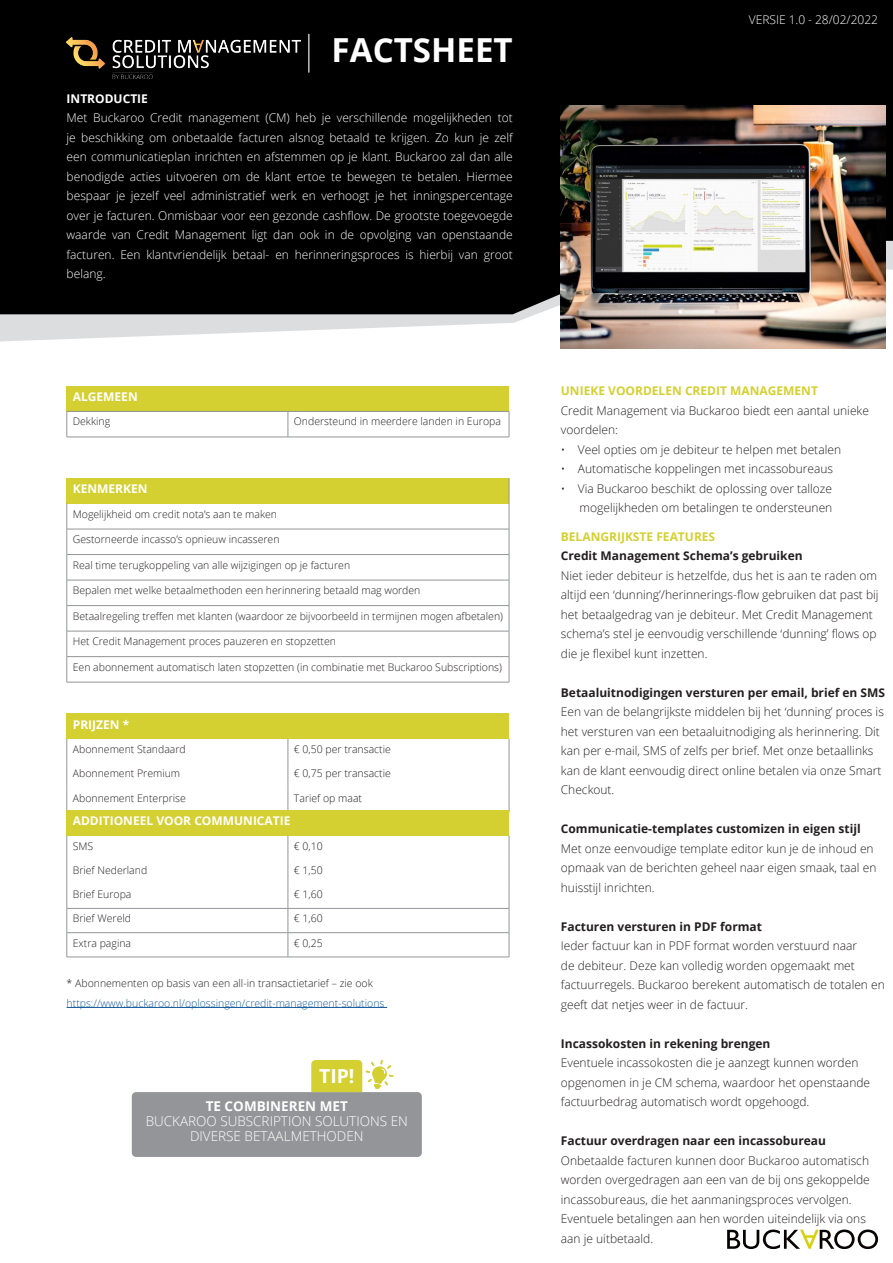
<style>
.page{position:relative;width:893px;height:1263px;background:#fff}
.page>*{position:absolute;margin:0;border:0;box-sizing:border-box;transform-origin:0 0}
.t1{font:700 33.15px "Open Sans";color:#fff}
.t2{font:700 19.35px "Open Sans";color:#fff}
.t3{font:300 13.5px/15px "Open Sans";color:#fff;text-align:center}
.t4{font:700 13.5px "Open Sans";color:#fff}
.t5{font:300 12px/19.5px "Open Sans";color:#231f20}
.t6{font:300 12px/19.5px "Open Sans";color:#fff;text-align:justify}
.t7{font:700 12px "Open Sans";color:#231f20}
.t8{font:700 12px "Open Sans";color:#fff}
.t9{font:700 12px "Open Sans";color:#d4d031}
.t10{font:300 10.5px "Open Sans";color:#231f20}
.t11{font:300 10.5px "Open Sans";color:#175d9e}
</style>
<div class="page">
<svg style="left:0;top:314px;width:886px;height:27px;fill:#dcdddf"></svg>
<div style="left:0;top:0;width:893px;height:314px;background:#000001"></div>
<div style="left:67px;top:386px;width:442px;height:25px;background:#d4d031"></div>
<hr style="left:67px;top:411px;width:221px;height:1px;background:#939598">
<svg style="left:67px;top:412px;width:1px;height:25px"></svg>
<hr style="left:288px;top:411px;width:221px;height:1px;background:#939598">
<svg style="left:288px;top:412px;width:1px;height:25px"></svg>
<svg style="left:509px;top:412px;width:1px;height:25px"></svg>
<hr style="left:67px;top:437px;width:221px;height:1px;background:#939598">
<hr style="left:288px;top:437px;width:221px;height:1px;background:#939598">
<div style="left:67px;top:713px;width:442px;height:26px;background:#d4d031"></div>
<svg style="left:67px;top:739px;width:1px;height:71px"></svg>
<svg style="left:288px;top:739px;width:1px;height:71px"></svg>
<svg style="left:509px;top:739px;width:1px;height:72px"></svg>
<hr style="left:308px;top:34px;width:1px;height:39px;background:#fff">
<svg style="left:727px;top:1229px;width:151px;height:20px"></svg>
<div style="left:67px;top:478px;width:442px;height:25px;background:#d4d031"></div>
<hr style="left:67px;top:529px;width:442px;height:1px;background:#939598">
<hr style="left:67px;top:554px;width:442px;height:1px;background:#939598">
<hr style="left:67px;top:580px;width:442px;height:1px;background:#939598">
<hr style="left:67px;top:605px;width:442px;height:1px;background:#939598">
<hr style="left:67px;top:631px;width:442px;height:1px;background:#939598">
<hr style="left:67px;top:656px;width:442px;height:1px;background:#939598">
<svg style="left:67px;top:503px;width:1px;height:179px"></svg>
<svg style="left:509px;top:478px;width:1px;height:204px"></svg>
<hr style="left:67px;top:682px;width:442px;height:1px;background:#939598">
<img style="left:67px;top:37px;width:233px;height:41px">
<img style="left:561px;top:106px;width:324px;height:243px">
<div style="left:132px;top:1092px;width:290px;height:65px;background:#939598;border-radius:4px"></div>
<svg style="left:311px;top:1060px;width:83px;height:32px"></svg>
<hr style="left:67px;top:1007px;width:320px;height:1px;background:#175d9e">
<div style="left:67px;top:810px;width:442px;height:26px;background:#d4d031"></div>
<svg style="left:67px;top:836px;width:1px;height:121px"></svg>
<svg style="left:288px;top:836px;width:1px;height:121px"></svg>
<svg style="left:509px;top:836px;width:1px;height:121px"></svg>
<hr style="left:67px;top:908px;width:221px;height:1px;background:#939598">
<hr style="left:288px;top:908px;width:221px;height:1px;background:#939598">
<hr style="left:67px;top:932px;width:221px;height:1px;background:#939598">
<hr style="left:288px;top:932px;width:221px;height:1px;background:#939598">
<hr style="left:67px;top:957px;width:221px;height:1px;background:#939598">
<hr style="left:288px;top:957px;width:221px;height:1px;background:#939598">
<p class="t1" style="left:332px;top:27px;width:183px">FACTSHEET</p>
<p class="t8" style="left:67px;top:90px;width:83px">INTRODUCTIE</p>
<p class="t6" style="left:67px;top:108px;width:448px">Met Buckaroo Credit management (CM) heb je verschillende mogelijkheden tot je beschikking om onbetaalde facturen alsnog betaald te krijgen. Zo kun je zelf een communicatieplan inrichten en afstemmen op je klant. Buckaroo zal dan alle benodigde acties uitvoeren om de klant ertoe te bewegen te betalen. Hiermee bespaar je jezelf veel administratief werk en verhoogt je het inningspercentage over je facturen. Onmisbaar voor een gezonde cashflow. De grootste toegevoegde waarde van Credit Management ligt dan ook in de opvolging van openstaande facturen. Een klantvriendelijk betaal- en herinneringsproces is hierbij van groot belang.</p>
<p class="t8" style="left:73px;top:388px;width:66px">ALGEMEEN</p>
<p class="t10" style="left:73px;top:414px;width:39px">Dekking</p>
<p class="t10" style="left:294px;top:414px;width:209px">Ondersteund in meerdere landen in Europa</p>
<p class="t8" style="left:73px;top:480px;width:76px">KENMERKEN</p>
<p class="t10" style="left:73px;top:506px;width:206px">Mogelijkheid om credit nota’s aan te maken</p>
<p class="t10" style="left:73px;top:532px;width:208px">Gestorneerde incasso’s opnieuw incasseren</p>
<p class="t10" style="left:73px;top:558px;width:279px">Real time terugkoppeling van alle wijzigingen op je facturen</p>
<p class="t10" style="left:73px;top:583px;width:349px">Bepalen met welke betaalmethoden een herinnering betaald mag worden</p>
<p class="t10" style="left:73px;top:609px;width:432px">Betaalregeling treffen met klanten (waardoor ze bijvoorbeeld in termijnen mogen afbetalen)</p>
<p class="t10" style="left:73px;top:634px;width:265px">Het Credit Management proces pauzeren en stopzetten</p>
<p class="t10" style="left:73px;top:660px;width:431px">Een abonnement automatisch laten stopzetten (in combinatie met Buckaroo Subscriptions)</p>
<p class="t8" style="left:73px;top:716px;width:58px">PRIJZEN *</p>
<p class="t10" style="left:73px;top:742px;width:115px">Abonnement Standaard</p>
<p class="t10" style="left:294px;top:742px;width:98px">€ 0,50 per transactie</p>
<p class="t10" style="left:73px;top:766px;width:109px">Abonnement Premium</p>
<p class="t10" style="left:294px;top:766px;width:98px">€ 0,75 per transactie</p>
<p class="t10" style="left:73px;top:790px;width:115px">Abonnement Enterprise</p>
<p class="t10" style="left:294px;top:790px;width:70px">Tarief op maat</p>
<p class="t8" style="left:73px;top:812px;width:219px">ADDITIONEEL VOOR COMMUNICATIE</p>
<p class="t10" style="left:73px;top:839px;width:22px">SMS</p>
<p class="t10" style="left:294px;top:839px;width:30px">€ 0,10</p>
<p class="t10" style="left:73px;top:863px;width:76px">Brief Nederland</p>
<p class="t10" style="left:294px;top:863px;width:30px">€ 1,50</p>
<p class="t10" style="left:73px;top:887px;width:60px">Brief Europa</p>
<p class="t10" style="left:294px;top:887px;width:30px">€ 1,60</p>
<p class="t10" style="left:73px;top:911px;width:60px">Brief Wereld</p>
<p class="t10" style="left:294px;top:911px;width:30px">€ 1,60</p>
<p class="t10" style="left:73px;top:936px;width:60px">Extra pagina</p>
<p class="t10" style="left:294px;top:936px;width:30px">€ 0,25</p>
<p class="t10" style="left:67px;top:976px;width:308px">* Abonnementen op basis van een all-in transactietarief – zie ook</p>
<p class="t11" style="left:67px;top:996px;width:319px">https://www.buckaroo.nl/oplossingen/credit-management-solutions</p>
<p class="t2" style="left:319px;top:1063px;width:37px">TIP!</p>
<p class="t4" style="left:206px;top:1096px;width:144px">TE COMBINEREN MET</p>
<p class="t3" style="left:146px;top:1113px;width:264px">BUCKAROO SUBSCRIPTION SOLUTIONS EN<br>DIVERSE BETAALMETHODEN</p>
<p class="t6" style="left:749px;top:10px;width:131px">VERSIE 1.0 - 28/02/2022</p>
<p class="t9" style="left:561px;top:382px;width:259px">UNIEKE VOORDELEN CREDIT MANAGEMENT</p>
<p class="t5" style="left:561px;top:400px;width:310px">Credit Management via Buckaroo biedt een aantal unieke voordelen:</p>
<p class="t5" style="left:561px;top:439px;width:282px">• Veel opties om je debiteur te helpen met betalen</p>
<p class="t5" style="left:561px;top:459px;width:274px">• Automatische koppelingen met incassobureaus</p>
<p class="t5" style="left:561px;top:478px;width:273px;text-align:right">• Via Buckaroo beschikt de oplossing over talloze mogelijkheden om betalingen te ondersteunen</p>
<p class="t9" style="left:561px;top:528px;width:156px">BELANGRIJKSTE FEATURES</p>
<p class="t7" style="left:561px;top:547px;width:243px">Credit Management Schema’s gebruiken</p>
<p class="t5" style="left:561px;top:565px;width:319px">Niet ieder debiteur is hetzelfde, dus het is aan te raden om altijd een ‘dunning’/herinnerings-flow gebruiken dat past bij het betaalgedrag van je debiteur. Met Credit Management schema’s stel je eenvoudig verschillende ‘dunning’ flows op die je flexibel kunt inzetten.</p>
<p class="t7" style="left:561px;top:684px;width:326px">Betaaluitnodigingen versturen per email, brief en SMS</p>
<p class="t5" style="left:561px;top:702px;width:325px">Een van de belangrijkste middelen bij het ‘dunning’ proces is het versturen van een betaaluitnodiging als herinnering. Dit kan per e-mail, SMS of zelfs per brief. Met onze betaallinks kan de klant eenvoudig direct online betalen via onze Smart Checkout.</p>
<p class="t7" style="left:561px;top:820px;width:301px">Communicatie-templates customizen in eigen stijl</p>
<p class="t5" style="left:561px;top:838px;width:317px">Met onze eenvoudige template editor kun je de inhoud en opmaak van de berichten geheel naar eigen smaak, taal en huisstijl inrichten.</p>
<p class="t7" style="left:561px;top:918px;width:203px">Facturen versturen in PDF format</p>
<p class="t5" style="left:561px;top:936px;width:325px">Ieder factuur kan in PDF format worden verstuurd naar<br>de debiteur. Deze kan volledig worden opgemaakt met factuurregels. Buckaroo berekent automatisch de totalen en geeft dat netjes weer in de factuur.</p>
<p class="t7" style="left:561px;top:1035px;width:211px">Incassokosten in rekening brengen</p>
<p class="t5" style="left:561px;top:1053px;width:311px">Eventuele incassokosten die je aanzegt kunnen worden opgenomen in je CM schema, waardoor het openstaande factuurbedrag automatisch wordt opgehoogd.</p>
<p class="t7" style="left:561px;top:1132px;width:267px">Factuur overdragen naar een incassobureau</p>
<p class="t5" style="left:561px;top:1150px;width:310px">Onbetaalde facturen kunnen door Buckaroo automatisch worden overgedragen aan een van de bij ons gekoppelde incassobureaus, die het aanmaningsproces vervolgen.<br>Eventuele betalingen aan hen worden uiteindelijk via ons aan je uitbetaald.</p>
</div>
